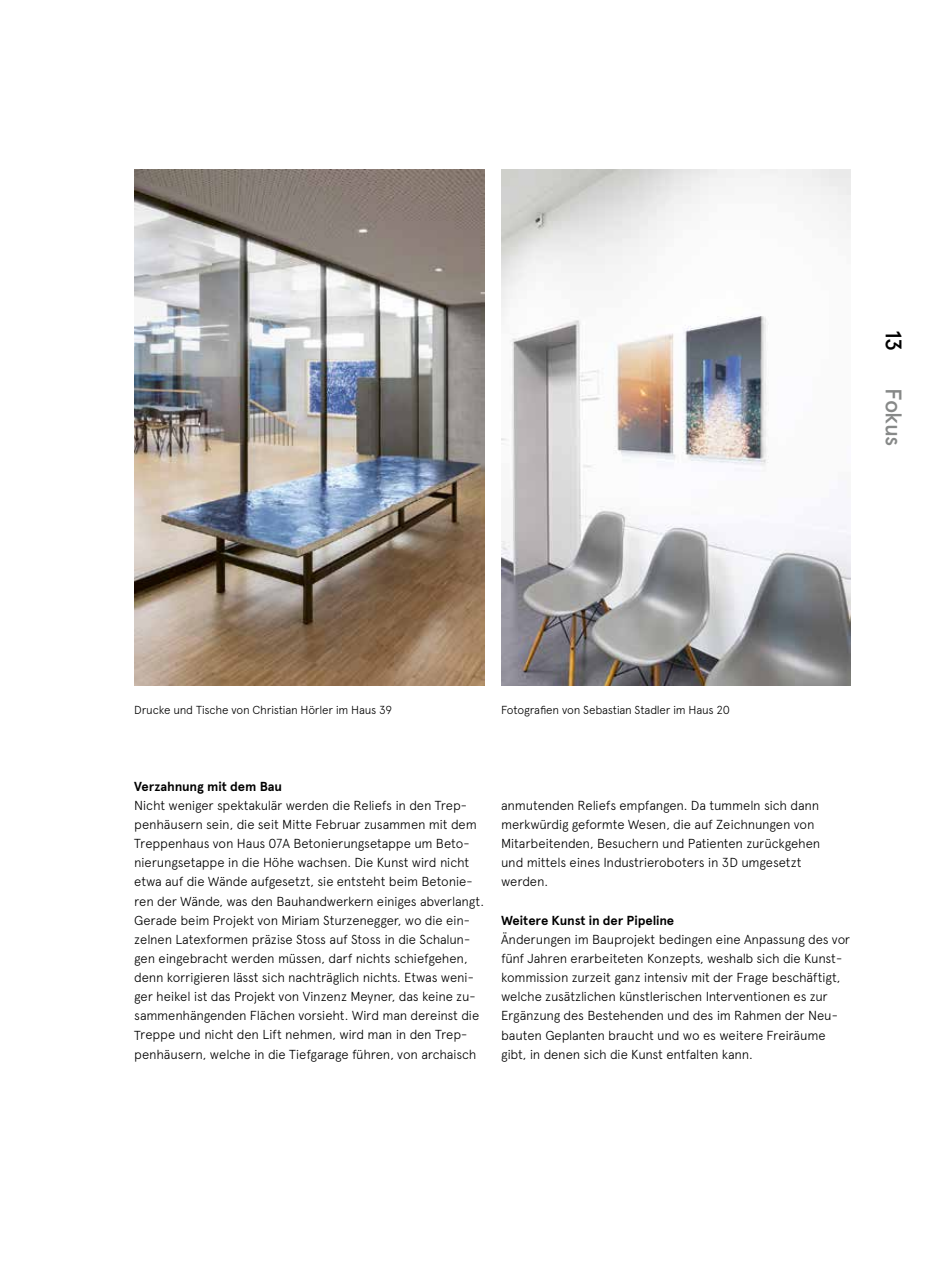
<style>
.page{position:relative;width:936px;height:1276px;background:#fff}
.page>*{position:absolute;margin:0;border:0;box-sizing:border-box;transform-origin:0 0}
.t1{font:500 22.5px "Apercu";letter-spacing:-.03em;color:#878988}
.t2{font:500 22.5px "Apercu";color:#000}
.t3{font:300 13.05px/19.2px "Apercu";letter-spacing:-.015em;color:#000}
.t4{font:700 13.05px "Apercu";letter-spacing:-.005em;color:#000}
.t5{font:300 11.7px "Apercu";letter-spacing:-.02em;color:#000}
</style>
<div class="page">
<img style="left:501px;top:169px;width:349px;height:516px">
<img style="left:134px;top:169px;width:350px;height:516px">
<h1 class="t2" style="left:907px;top:330px;width:23px;rotate:90deg">13</h1>
<h1 class="t1" style="left:907px;top:388px;width:60px;rotate:90deg">Fokus</h1>
<p class="t5" style="left:134px;top:703px;width:259px">Drucke und Tische von Christian Hörler im Haus 39</p>
<p class="t5" style="left:501px;top:703px;width:230px">Fotografien von Sebastian Stadler im Haus 20</p>
<p class="t4" style="left:134px;top:778px;width:149px">Verzahnung mit dem Bau</p>
<p class="t3" style="left:134px;top:795px;width:351px">Nicht weniger spektakulär werden die Reliefs in den Trep&shy;penhäusern sein, die seit Mitte Februar zusammen mit dem Treppenhaus von Haus 07A Betonierungsetappe um Beto&shy;nierungsetappe in die Höhe wachsen. Die Kunst wird nicht etwa auf die Wände aufgesetzt, sie entsteht beim Betonie&shy;ren der Wände, was den Bauhandwerkern einiges abverlangt.<br>Gerade beim Projekt von Miriam Sturzenegger, wo die ein&shy;zelnen Latexformen präzise Stoss auf Stoss in die Schalun&shy;gen eingebracht werden müssen, darf nichts schiefgehen, denn korrigieren lässt sich nachträglich nichts. Etwas weni&shy;ger heikel ist das Projekt von Vinzenz Meyner, das keine zu&shy;sammenhängenden Flächen vorsieht. Wird man dereinst die Treppe und nicht den Lift nehmen, wird man in den Trep&shy;penhäusern, welche in die Tiefgarage führen, von archaisch</p>
<p class="t3" style="left:501px;top:795px;width:321px">anmutenden Reliefs empfangen. Da tummeln sich dann merkwürdig geformte Wesen, die auf Zeichnungen von Mitarbeitenden, Besuchern und Patienten zurückgehen und mittels eines Industrieroboters in 3D umgesetzt werden.</p>
<p class="t4" style="left:501px;top:912px;width:175px">Weitere Kunst in der Pipeline</p>
<p class="t3" style="left:501px;top:929px;width:350px">Änderungen im Bauprojekt bedingen eine Anpassung des vor fünf Jahren erarbeiteten Konzepts, weshalb sich die Kunst&shy;kommission zurzeit ganz intensiv mit der Frage beschäftigt, welche zusätzlichen künstlerischen Interventionen es zur Ergänzung des Bestehenden und des im Rahmen der Neu&shy;bauten Geplanten braucht und wo es weitere Freiräume gibt, in denen sich die Kunst entfalten kann.</p>
</div>
